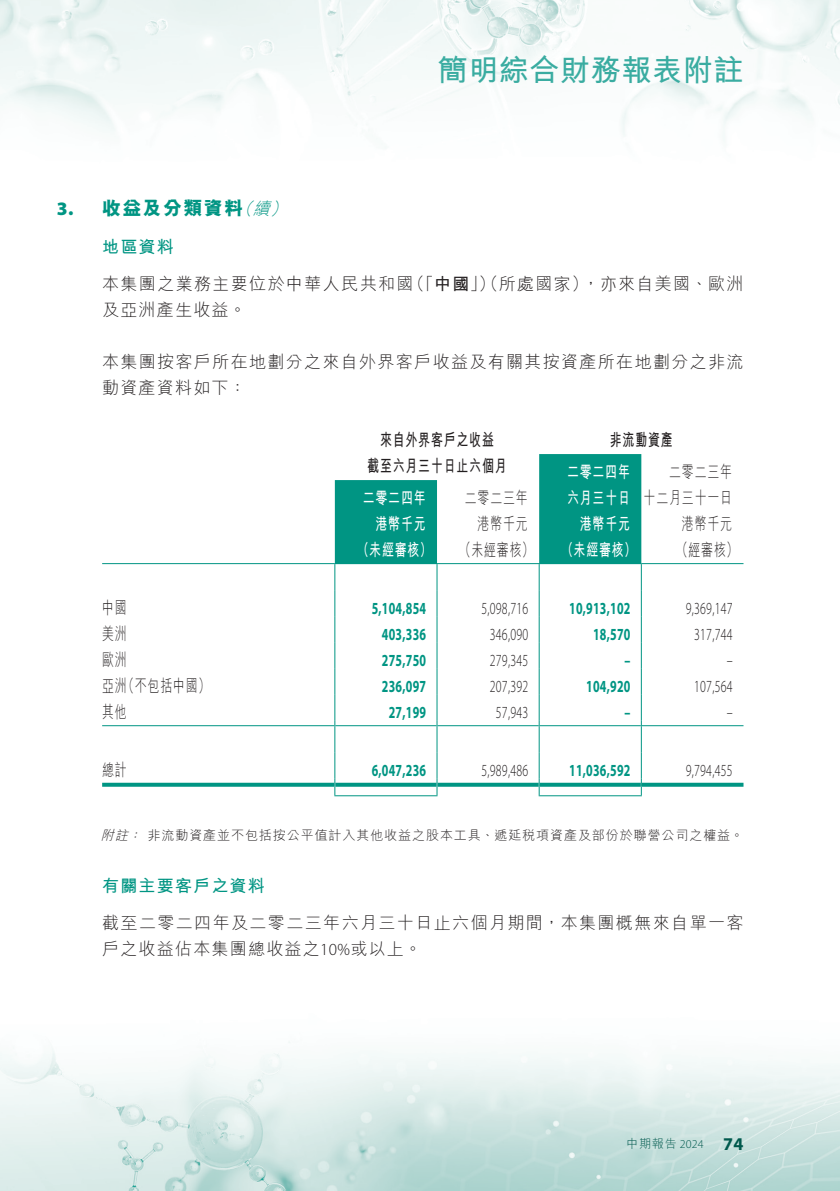
<style>
.page{position:relative;width:840px;height:1191px;background:#fff}
.page>*{position:absolute;margin:0;border:0;box-sizing:border-box;transform-origin:0 0}
.t1{font:700 30px "M Hei HK";letter-spacing:.02em;color:#3aaca1}
.t2{font:800 19px "M Hei HK";letter-spacing:.07em;color:#009583}
.t3{font:900 19px "Myriad Pro";color:#009583}
.t4{font:700 18px "Myriad Pro";color:#00594d}
.t5{font:300 17px/26px "M Hei HK";letter-spacing:.08em;color:#231f20}
.t6{font:700 17px "Myriad Pro";letter-spacing:.02em;color:#009583;scale:.7 1}
.t7{font:300 17px "Myriad Pro";letter-spacing:.02em;color:#231f20;scale:.7 1}
.t8{font:300 17px "M Hei HK";letter-spacing:.08em;color:#231f20;scale:.7 1}
.t9{font:700 17px "M Hei HK";letter-spacing:.07em;color:#fff;scale:.7 1}
.t10{font:700 17px/26px "M Hei HK";letter-spacing:.07em;color:#231f20;text-align:center;scale:.7 1}
.t11{font:700 17px "M Hei HK";letter-spacing:.07em;color:#009583}
.t12{font:italic 300 17px "M Hei HK";color:#009583}
.t13{font:300 13px "M Hei HK";letter-spacing:.07em;color:#231f20}
.t14{font:italic 300 13px "M Hei HK";color:#231f20}
.t15{font:300 12px "M Hei HK";color:#00594d}
.s1{font-weight:700}
.s2{font-family:"Myriad Pro"}
.s3{font-style:italic}
</style>
<div class="page">
<img style="left:0;top:0;width:839px;height:1191px">
<hr style="left:334px;top:795px;width:103px;height:1px;background:#009583">
<hr style="left:538px;top:795px;width:103px;height:1px;background:#009583">
<svg style="left:334px;top:454px;width:307px;height:341px"></svg>
<hr style="left:102px;top:563px;width:232px;height:1px;background:#009583">
<hr style="left:334px;top:563px;width:103px;height:1px;background:#009583">
<hr style="left:437px;top:563px;width:102px;height:1px;background:#009583">
<hr style="left:539px;top:563px;width:102px;height:1px;background:#009583">
<hr style="left:641px;top:563px;width:102px;height:1px;background:#009583">
<hr style="left:102px;top:725px;width:232px;height:1px;background:#009583">
<hr style="left:335px;top:725px;width:101px;height:1px;background:#009583">
<hr style="left:437px;top:725px;width:101px;height:1px;background:#009583">
<hr style="left:539px;top:725px;width:101px;height:1px;background:#009583">
<hr style="left:641px;top:725px;width:102px;height:1px;background:#009583">
<svg style="left:102px;top:782px;width:232px;height:4px"></svg>
<svg style="left:335px;top:782px;width:101px;height:4px"></svg>
<svg style="left:437px;top:782px;width:101px;height:4px"></svg>
<svg style="left:539px;top:782px;width:101px;height:4px"></svg>
<svg style="left:641px;top:782px;width:102px;height:4px"></svg>
<h1 class="t1" style="left:437px;top:48px;width:307px">簡明綜合財務報表附註</h1>
<p class="t3" style="left:57px;top:196px;width:18px">3.</p>
<p class="t2" style="left:102px;top:199px;width:142px">收益及分類資料</p>
<p class="t12" style="left:253px;top:200px;width:23px">續</p>
<p class="t12" style="left:235px;top:200px;width:23px">（</p>
<p class="t12" style="left:270px;top:200px;width:23px">(</p>
<p class="t11" style="left:102px;top:234px;width:73px">地區資料</p>
<p class="t5" style="left:407px;top:271px;width:182px">（「<span class="s1">中國</span>」）（所處國家）</p>
<p class="t5" style="left:582px;top:271px;width:163px">，亦來自美國、歐洲</p>
<p class="t5" style="left:102px;top:271px;width:313px">本集團之業務主要位於中華人民共和國及亞洲產生收益。</p>
<p class="t5" style="left:102px;top:349px;width:642px">本集團按客戶所在地劃分之來自外界客戶收益及有關其按資產所在地劃分之非流動資產資料如下：</p>
<p class="t10" style="left:367px;top:425px;width:200px">來自外界客戶之收益<br>截至六月三十日止六個月</p>
<p class="t10" style="left:609px;top:425px;width:91px">非流動資產</p>
<p class="t8" style="left:668px;top:463px;width:91px">二零二三年</p>
<p class="t9" style="left:566px;top:459px;width:91px">二零二四年</p>
<p class="t9" style="left:362px;top:485px;width:91px">二零二四年</p>
<p class="t8" style="left:464px;top:489px;width:91px">二零二三年</p>
<p class="t9" style="left:566px;top:485px;width:91px">六月三十日</p>
<p class="t8" style="left:643px;top:489px;width:128px">十二月三十一日</p>
<p class="t9" style="left:375px;top:511px;width:73px">港幣千元</p>
<p class="t8" style="left:477px;top:515px;width:73px">港幣千元</p>
<p class="t9" style="left:579px;top:511px;width:73px">港幣千元</p>
<p class="t8" style="left:681px;top:515px;width:73px">港幣千元</p>
<p class="t9" style="left:357px;top:537px;width:108px">（未經審核）</p>
<p class="t8" style="left:459px;top:541px;width:108px">（未經審核）</p>
<p class="t9" style="left:561px;top:537px;width:108px">（未經審核）</p>
<p class="t8" style="left:676px;top:541px;width:90px">（經審核(</p>
<p class="t8" style="left:102px;top:599px;width:37px">中國</p>
<p class="t6" style="left:371px;top:597px;width:79px">5,104,854</p>
<p class="t7" style="left:481px;top:599px;width:68px">5,098,716</p>
<p class="t6" style="left:569px;top:597px;width:89px">10,913,102</p>
<p class="t7" style="left:685px;top:599px;width:68px">9,369,147</p>
<p class="t8" style="left:102px;top:625px;width:37px">美洲</p>
<p class="t6" style="left:382px;top:623px;width:65px">403,336</p>
<p class="t7" style="left:489px;top:625px;width:56px">346,090</p>
<p class="t6" style="left:592px;top:623px;width:55px">18,570</p>
<p class="t7" style="left:693px;top:625px;width:56px">317,744</p>
<p class="t8" style="left:102px;top:651px;width:37px">歐洲</p>
<p class="t6" style="left:382px;top:649px;width:65px">275,750</p>
<p class="t7" style="left:489px;top:651px;width:56px">279,345</p>
<p class="t6" style="left:624px;top:649px;width:10px">–</p>
<p class="t7" style="left:726px;top:651px;width:10px">–</p>
<p class="t8" style="left:122px;top:677px;width:126px">（不包括中國(</p>
<p class="t8" style="left:102px;top:677px;width:37px">亞洲</p>
<p class="t6" style="left:382px;top:675px;width:65px">236,097</p>
<p class="t7" style="left:489px;top:677px;width:56px">207,392</p>
<p class="t6" style="left:586px;top:675px;width:65px">104,920</p>
<p class="t7" style="left:693px;top:677px;width:56px">107,564</p>
<p class="t8" style="left:102px;top:703px;width:37px">其他</p>
<p class="t6" style="left:388px;top:701px;width:55px">27,199</p>
<p class="t7" style="left:495px;top:703px;width:48px">57,943</p>
<p class="t6" style="left:624px;top:701px;width:10px">–</p>
<p class="t7" style="left:726px;top:703px;width:10px">–</p>
<p class="t8" style="left:102px;top:761px;width:37px">總計</p>
<p class="t6" style="left:371px;top:759px;width:79px">6,047,236</p>
<p class="t7" style="left:481px;top:761px;width:68px">5,989,486</p>
<p class="t6" style="left:569px;top:759px;width:89px">11,036,592</p>
<p class="t7" style="left:685px;top:761px;width:68px">9,794,455</p>
<p class="t14" style="left:101px;top:828px;width:32px">附註</p>
<p class="t11" style="left:102px;top:873px;width:164px">有關主要客戶之資料</p>
<p class="t5" style="left:102px;top:910px;width:642px">截至二零二四年及二零二三年六月三十日止六個月期間，本集團概無來自單一客戶之收益佔本集團總收益之<span class="s2">10%</span>或以上。</p>
<p class="t13" style="left:128px;top:828px;width:616px"><span class="s3">：</span>非流動資產並不包括按公平值計入其他收益之股本工具、遞延稅項資產及部份於聯營公司之權益。</p>
<p class="t15" style="left:626px;top:1137px;width:79px">中期報告 <span class="s2">2024</span></p>
<p class="t4" style="left:722px;top:1132px;width:22px">74</p>
</div>
